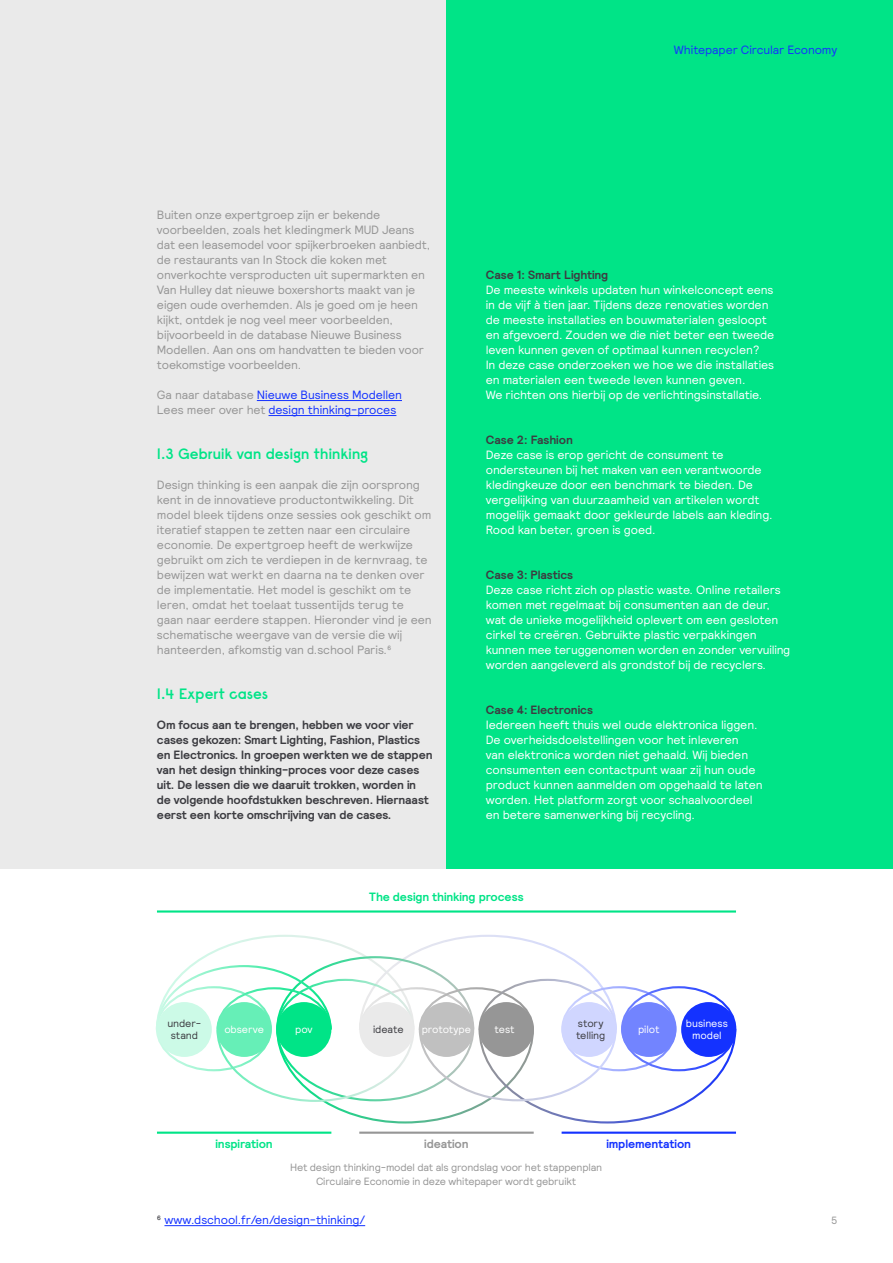
<style>
.page{position:relative;width:893px;height:1263px;background:#fff}
.page>*{position:absolute;margin:0;border:0;box-sizing:border-box;transform-origin:0 0}
.t1{font:600 15px "Signify Raisonne";letter-spacing:-.015em;color:#00e487}
.t2{font:12px/15px "Signify Relative";letter-spacing:-.01em;color:#fff}
.t3{font:12px/15px "Signify Relative";letter-spacing:-.01em;color:#969696}
.t4{font:700 12px/15px "Signify Relative";letter-spacing:-.01em;color:#3c3c41}
.t5{font:12px/15px "Signify Relative";letter-spacing:-.01em;color:#1432ff}
.t6{font:700 12px "Signify Relative";letter-spacing:-.005em;color:#00e487}
.t7{font:700 12px "Signify Relative";letter-spacing:-.01em;color:#1432ff}
.t8{font:700 12px "Signify Relative";letter-spacing:-.005em;color:#969696}
.t9{font:10.5px/13.5px "Signify Relative";letter-spacing:-.02em;color:#969696;text-align:center}
.t10{font:10.5px/12px "Signify Relative";letter-spacing:-.01em;color:#fff;text-align:center}
.t11{font:10.5px/12px "Signify Relative";letter-spacing:-.01em;color:#3c3c41;text-align:center}
.t12{font:10.5px "Signify Relative Faux";color:#969696}
.s1{color:#969696}
.s2{color:#3c3c41}
</style>
<div class="page">
<div style="left:0;top:0;width:446px;height:868px;background:#eaeaea"></div>
<div style="left:446px;top:0;width:447px;height:868px;background:#00e487"></div>
<svg style="left:155px;top:935px;width:582px;height:189px"></svg>
<div style="left:277px;top:1002px;width:54px;height:55px;background:#00e487;border-radius:50%"></div>
<div style="left:479px;top:1002px;width:55px;height:55px;background:#969696;border-radius:50%"></div>
<div style="left:681px;top:1002px;width:55px;height:55px;background:#1432ff;border-radius:50%"></div>
<div style="left:217px;top:1002px;width:55px;height:55px;background:#66efb7;border-radius:50%"></div>
<div style="left:419px;top:1002px;width:55px;height:55px;background:#c0c0c0;border-radius:50%"></div>
<div style="left:621px;top:1002px;width:55px;height:55px;background:#7284ff;border-radius:50%"></div>
<div style="left:157px;top:1002px;width:55px;height:55px;background:#ccfae7;border-radius:50%"></div>
<div style="left:359px;top:1002px;width:55px;height:55px;background:#eaeaea;border-radius:50%"></div>
<div style="left:562px;top:1002px;width:54px;height:55px;background:#d0d6ff;border-radius:50%"></div>
<hr style="left:257px;top:400px;width:145px;height:1px;background:#1432ff">
<hr style="left:268px;top:415px;width:128px;height:1px;background:#1432ff">
<hr style="left:164px;top:1225px;width:201px;height:1px;background:#1432ff">
<hr style="left:157px;top:910px;width:579px;height:2px;background:#00e487">
<hr style="left:562px;top:1131px;width:174px;height:3px;background:#1432ff">
<hr style="left:359px;top:1131px;width:175px;height:3px;background:#969696">
<hr style="left:157px;top:1131px;width:174px;height:3px;background:#00e487">
<p class="t5" style="left:674px;top:42px;width:165px">Whitepaper Circular Economy</p>
<p class="t3" style="left:157px;top:207px;width:275px">Buiten onze expertgroep zijn er bekende voorbeelden, zoals het kledingmerk MUD Jeans dat een leasemodel voor spijkerbroeken aanbiedt, de restaurants van In Stock die koken met onverkochte versproducten uit supermarkten en Van Hulley dat nieuwe boxershorts maakt van je eigen oude overhemden. Als je goed om je heen kijkt, ontdek je nog veel meer voorbeelden, bijvoorbeeld in de database Nieuwe Business Modellen. Aan ons om handvatten te bieden voor toekomstige voorbeelden.</p>
<p class="t5" style="left:157px;top:387px;width:247px"><span class="s1">Ga naar database</span> Nieuwe Business Modellen<br><span class="s1">Lees meer over het</span> design thinking-proces</p>
<p class="t1" style="left:157px;top:444px;width:213px">1.3 Gebruik van design thinking</p>
<p class="t3" style="left:157px;top:477px;width:276px">Design thinking is een aanpak die zijn oorsprong kent in de innovatieve productontwikkeling. Dit model bleek tijdens onze sessies ook geschikt om iteratief stappen te zetten naar een circulaire economie. De expertgroep heeft de werkwijze gebruikt om zich te verdiepen in de kernvraag, te bewijzen wat werkt en daarna na te denken over de implementatie. Het model is geschikt om te leren, omdat het toelaat tussentijds terug te gaan naar eerdere stappen. Hieronder vind je een schematische weergave van de versie die wij hanteerden, afkomstig van d.school Paris.⁶</p>
<p class="t1" style="left:157px;top:684px;width:113px">1.4 Expert cases</p>
<p class="t4" style="left:157px;top:717px;width:277px">Om focus aan te brengen, hebben we voor vier cases gekozen: Smart Lighting, Fashion, Plastics en Electronics. In groepen werkten we de stappen van het design thinking-proces voor deze cases uit. De lessen die we daaruit trokken, worden in de volgende hoofdstukken beschreven. Hiernaast eerst een korte omschrijving van de cases.</p>
<p class="t4" style="left:486px;top:267px;width:124px">Case 1: Smart Lighting</p>
<p class="t2" style="left:486px;top:282px;width:290px">De meeste winkels updaten hun winkelconcept eens in de vijf à tien jaar. Tijdens deze renovaties worden de meeste installaties en bouwmaterialen gesloopt en afgevoerd. Zouden we die niet beter een tweede leven kunnen geven of optimaal kunnen recyclen?<br>In deze case onderzoeken we hoe we die installaties en materialen een tweede leven kunnen geven.<br>We richten ons hierbij op de verlichtingsinstallatie.</p>
<p class="t4" style="left:486px;top:432px;width:88px">Case 2: Fashion</p>
<p class="t2" style="left:486px;top:447px;width:288px">Deze case is erop gericht de consument te ondersteunen bij het maken van een verantwoorde kledingkeuze door een benchmark te bieden. De vergelijking van duurzaamheid van artikelen wordt mogelijk gemaakt door gekleurde labels aan kleding.<br>Rood kan beter, groen is goed.</p>
<p class="t4" style="left:486px;top:567px;width:89px">Case 3: Plastics</p>
<p class="t2" style="left:486px;top:582px;width:306px">Deze case richt zich op plastic waste. Online retailers komen met regelmaat bij consumenten aan de deur, wat de unieke mogelijkheid oplevert om een gesloten cirkel te creëren. Gebruikte plastic verpakkingen kunnen mee teruggenomen worden en zonder vervuiling worden aangeleverd als grondstof bij de recyclers.</p>
<p class="t4" style="left:486px;top:702px;width:109px">Case 4: Electronics</p>
<p class="t2" style="left:486px;top:717px;width:278px">Iedereen heeft thuis wel oude elektronica liggen.<br>De overheidsdoelstellingen voor het inleveren<br>van elektronica worden niet gehaald. Wij bieden consumenten een contactpunt waar zij hun oude product kunnen aanmelden om opgehaald te laten worden. Het platform zorgt voor schaalvoordeel en betere samenwerking bij recycling.</p>
<p class="t6" style="left:369px;top:889px;width:156px">The design thinking process</p>
<p class="t11" style="left:167px;top:1017px;width:35px">under&shy;stand</p>
<p class="t11" style="left:373px;top:1022px;width:32px">ideate</p>
<p class="t11" style="left:576px;top:1017px;width:31px;text-align:left">story telling</p>
<p class="t10" style="left:224px;top:1022px;width:41px">observe</p>
<p class="t10" style="left:295px;top:1022px;width:19px">pov</p>
<p class="t10" style="left:422px;top:1022px;width:51px">prototype</p>
<p class="t10" style="left:495px;top:1022px;width:22px">test</p>
<p class="t10" style="left:638px;top:1022px;width:23px">pilot</p>
<p class="t10" style="left:686px;top:1017px;width:43px">business model</p>
<p class="t6" style="left:216px;top:1136px;width:59px">inspiration</p>
<p class="t8" style="left:424px;top:1136px;width:46px">ideation</p>
<p class="t7" style="left:606px;top:1136px;width:86px">implementation</p>
<p class="t9" style="left:290px;top:1160px;width:313px">Het design thinking-model dat als grondslag voor het stappenplan<br>Circulaire Economie in deze whitepaper wordt gebruikt</p>
<p class="t5" style="left:157px;top:1212px;width:210px"><span class="s2">⁶</span> www.dschool.fr/en/design-thinking/</p>
<p class="t12" style="left:831px;top:1213px;width:7px">5</p>
</div>
